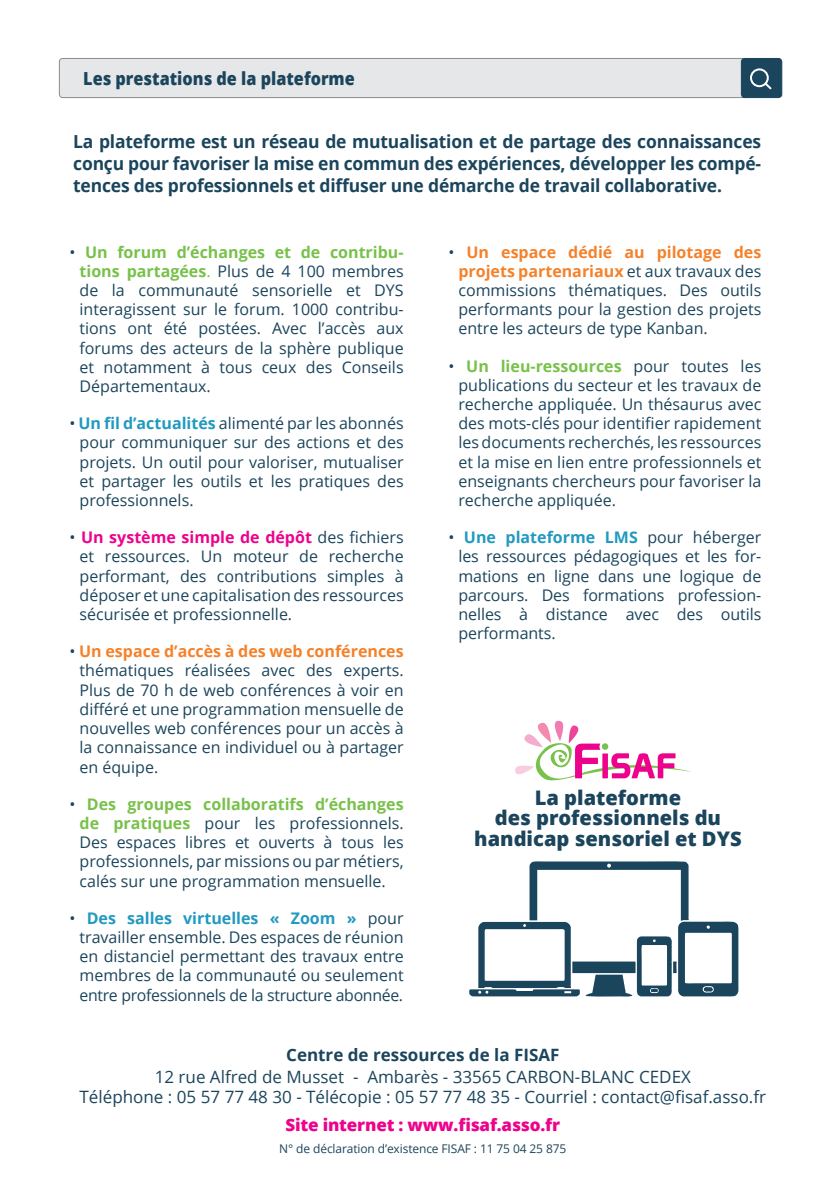
<style>
.page{position:relative;width:840px;height:1191px;background:#fff}
.page>*{position:absolute;margin:0;border:0;box-sizing:border-box;transform-origin:0 0}
.t1{font:800 20px/20px "Open Sans";color:#1b455c;text-align:center}
.t2{font:700 18px/22px "Open Sans";letter-spacing:-.01em;color:#1b455c;text-align:justify}
.t3{font:800 18px "Open Sans";color:#1b455c;scale:.9 1}
.t4{font:17px/20.4px "Open Sans";color:#1b455c;text-align:center}
.t5{font:800 17px "Open Sans";letter-spacing:-.01em;color:#ed028c}
.t6{font:700 17px "Open Sans";color:#1b455c}
.t7{font:16px/19.2px "Open Sans";color:#1b455c;text-align:justify}
.t8{font:12px "Open Sans";letter-spacing:-.01em;color:#1b455c}
.s1{font-weight:700;color:#78c14a}
.s2{color:#78c14a}
.s3{font-weight:700;color:#2299c1}
.s4{font-weight:700;color:#ed028c}
.s5{font-weight:700;color:#f4822b}
</style>
<div class="page">
<div style="left:59px;top:58px;width:688px;height:40px;background:#e6e7e9;border-radius:3px"></div>
<div style="left:59px;top:58px;width:688px;height:40px;border:1px solid #8a8c8f;border-radius:3px"></div>
<div style="left:741px;top:58px;width:40px;height:40px;background:#1b455c;border-radius:3px"></div>
<div style="left:740px;top:58px;width:41px;height:40px;border:1px solid #1b455c;border-radius:3px"></div>
<div style="left:749px;top:68px;width:19px;height:19px;border:2px solid #fff;border-radius:50%"></div>
<svg style="left:762px;top:81px;width:10px;height:9px"></svg>
<svg style="left:469px;top:861px;width:269px;height:136px"></svg>
<svg style="left:515px;top:721px;width:177px;height:60px"></svg>
<div style="left:601px;top:743px;width:7px;height:7px;background:#78c14a;border-radius:50%"></div>
<p class="t3" style="left:83px;top:64px;width:303px">Les prestations de la plateforme</p>
<p class="t2" style="left:73px;top:130px;width:689px">La plateforme est un réseau de mutualisation et de partage des connaissances conçu pour favoriser la mise en commun des expériences, développer les compé&shy;tences des professionnels et diffuser une démarche de travail collaborative.</p>
<p class="t7" style="left:79px;top:242px;width:325px;text-indent:-10px">• <span class="s1">Un forum d’échanges et de contribu&shy;tions partagées</span><span class="s2">.</span> Plus de 4 100 membres de la communauté sensorielle et DYS interagissent sur le forum. 1000 contribu&shy;tions ont été postées. Avec l’accès aux forums des acteurs de la sphère publique et notamment à tous ceux des Conseils Départementaux.</p>
<p class="t7" style="left:79px;top:413px;width:325px;text-indent:-10px">• <span class="s3">Un fil d’actualités</span> alimenté par les abonnés pour communiquer sur des actions et des projets. Un outil pour valoriser, mutualiser et partager les outils et les pratiques des professionnels.</p>
<p class="t7" style="left:79px;top:527px;width:325px;text-indent:-10px">• <span class="s4">Un système simple de dépôt</span> des fichiers et ressources. Un moteur de recherche performant, des contributions simples à déposer et une capitalisation des ressources sécurisée et professionnelle.</p>
<p class="t7" style="left:79px;top:641px;width:325px;text-indent:-10px">• <span class="s5">Un espace d’accès à des web conférences </span>thématiques réalisées avec des experts.<br>Plus de 70 h de web conférences à voir en différé et une programmation mensuelle de nouvelles web conférences pour un accès à la connaissance en individuel ou à partager en équipe.</p>
<p class="t7" style="left:79px;top:794px;width:325px;text-indent:-10px">• <span class="s1">Des groupes collaboratifs d’échanges de pratiques</span> pour les professionnels.<br>Des espaces libres et ouverts à tous les professionnels, par missions ou par métiers, calés sur une programmation mensuelle.</p>
<p class="t7" style="left:79px;top:908px;width:325px;text-indent:-10px">• <span class="s3">Des salles virtuelles « Zoom »</span> pour travailler ensemble. Des espaces de réunion en distanciel permettant des travaux entre membres de la communauté ou seulement entre professionnels de la structure abonnée.</p>
<p class="t7" style="left:458px;top:242px;width:304px;text-indent:-10px">• <span class="s5">Un espace dédié au pilotage des projets partenariaux</span> et aux travaux des commissions thématiques. Des outils performants pour la gestion des projets entre les acteurs de type Kanban.</p>
<p class="t7" style="left:458px;top:356px;width:304px;text-indent:-10px">• <span class="s1">Un lieu-ressources</span> pour toutes les publications du secteur et les travaux de recherche appliquée. Un thésaurus avec des mots-clés pour identifier rapidement les documents recherchés, les ressources et la mise en lien entre professionnels et enseignants chercheurs pour favoriser la recherche appliquée.</p>
<p class="t7" style="left:458px;top:527px;width:304px;text-indent:-10px">• <span class="s3">Une plateforme LMS</span> pour héberger les ressources pédagogiques et les for&shy;mations en ligne dans une logique de parcours. Des formations profession&shy;nelles à distance avec des outils performants.</p>
<p class="t1" style="left:474px;top:787px;width:269px">La plateforme<br>des professionnels du handicap sensoriel et DYS</p>
<p class="t6" style="left:286px;top:1042px;width:275px">Centre de ressources de la FISAF</p>
<p class="t4" style="left:79px;top:1066px;width:687px">12 rue Alfred de Musset - Ambarès - 33565 CARBON-BLANC CEDEX<br>Téléphone : 05 57 77 48 30 - Télécopie : 05 57 77 48 35 - Courriel : contact@fisaf.asso.fr</p>
<p class="t5" style="left:285px;top:1112px;width:276px">Site internet : www.fisaf.asso.fr</p>
<p class="t8" style="left:279px;top:1140px;width:288px">N° de déclaration d’existence FISAF : 11 75 04 25 875</p>
</div>
